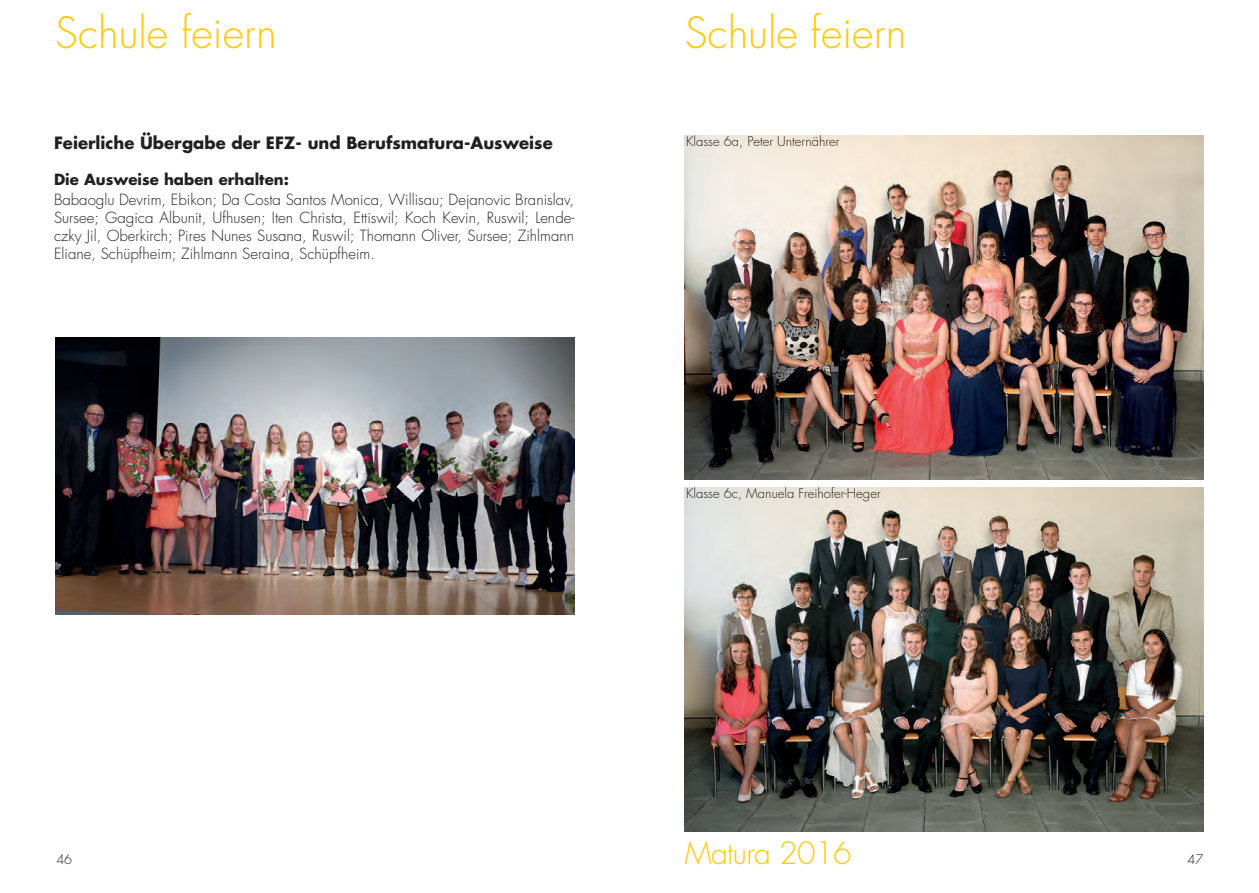
<style>
.page{position:relative;width:1259px;height:893px;background:#fff}
.page>*{position:absolute;margin:0;border:0;box-sizing:border-box;transform-origin:0 0}
.t1{font:300 42px "Futura Luzern";color:#feca0a}
.t2{font:300 30px "Futura Luzern";letter-spacing:-.02em;color:#feca0a}
.t3{font:700 16.5px "Futura Luzern";color:#231f20}
.t4{font:300 15px/18px "Futura Luzern";color:#231f20;text-align:justify}
.t5{font:700 15px "Futura Luzern";color:#231f20}
.t6{font:300 13.05px "Futura Luzern";color:#231f20}
.t7{font:300 12.75px "Futura Luzern";color:#231f20}
</style>
<div class="page">
<img style="left:55px;top:337px;width:519px;height:278px">
<img style="left:685px;top:487px;width:518px;height:345px">
<img style="left:685px;top:135px;width:518px;height:344px">
<p class="t1" style="left:55px;top:7px;width:223px">Schule feiern</p>
<p class="t1" style="left:685px;top:7px;width:223px">Schule feiern</p>
<p class="t3" style="left:54px;top:131px;width:500px">Feierliche Übergabe der EFZ- und Berufsmatura-Ausweise</p>
<p class="t5" style="left:54px;top:169px;width:236px">Die Ausweise haben erhalten:</p>
<p class="t4" style="left:54px;top:191px;width:522px">Babaoglu Devrim, Ebikon; Da Costa Santos Monica, Willisau; Dejanovic Branislav, Sursee; Gagica Albunit, Ufhusen; Iten Christa, Ettiswil; Koch Kevin, Ruswil; Lende&shy;czky Jil, Oberkirch; Pires Nunes Susana, Ruswil; Thomann Oliver, Sursee; Zihlmann Eliane, Schüpfheim; Zihlmann Seraina, Schüpfheim.</p>
<p class="t6" style="left:686px;top:133px;width:155px">Klasse 6a, Peter Unternährer</p>
<p class="t6" style="left:686px;top:485px;width:196px">Klasse 6c, Manuela Freihofer-Heger</p>
<p class="t7" style="left:56px;top:851px;width:17px">46</p>
<p class="t2" style="left:685px;top:834px;width:168px">Matura 2016</p>
<p class="t7" style="left:1187px;top:851px;width:17px">47</p>
</div>
